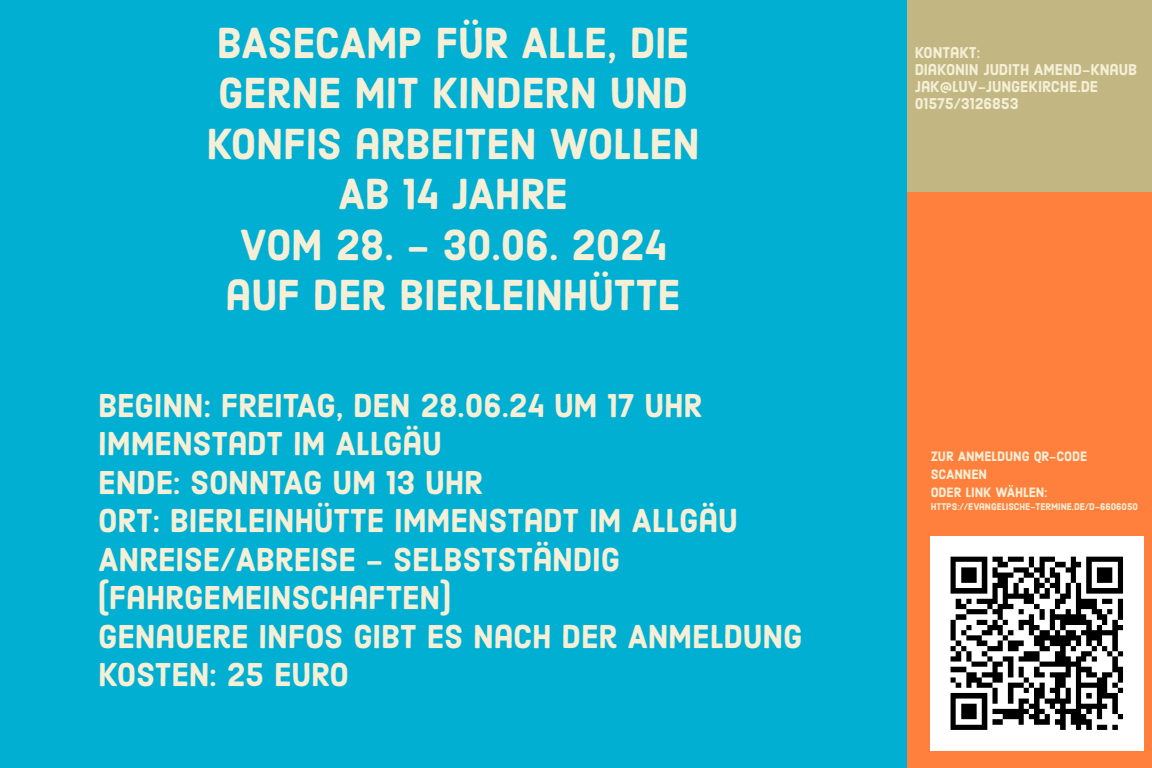
<style>
.page{position:relative;width:1152px;height:768px;background:#fff}
.page>*{position:absolute;margin:0;border:0;box-sizing:border-box;transform-origin:0 0}
.t1{font:43.2px/50.4px "Harman Sans";letter-spacing:-.005em;color:#f4efd6;text-align:center}
.t2{font:32.8px/38.4px "Harman Sans";letter-spacing:-.005em;color:#f4efd6}
.t3{font:15.6px/16.8px "Harman Sans";letter-spacing:-.005em;color:#f4efd6}
.t4{font:13.6px/18.4px "Harman Sans";letter-spacing:-.005em;color:#f4efd6}
.t5{font:9.6px "Harman Sans";letter-spacing:-.005em;color:#f4efd6}
</style>
<div class="page">
<div style="left:907px;top:192px;width:245px;height:576px;background:#ff803d"></div>
<div style="left:907px;top:0;width:245px;height:192px;background:#c2b783"></div>
<div style="left:0;top:0;width:907px;height:768px;background:#00afd1"></div>
<img style="left:931px;top:537px;width:213px;height:213px">
<h1 class="t1" style="left:207px;top:18px;width:495px">BASECAMP FÜR ALLE, DIE<br>GERNE MIT KINDERN UND<br>KONFIS ARBEITEN WOLLEN<br>AB 14 JAHRE<br>VOM 28. - 30.06. 2024<br>AUF DER BIERLEINHÜTTE</h1>
<p class="t2" style="left:98px;top:387px;width:706px">BEGINN: FREITAG, DEN 28.06.24 UM 17 UHR<br>IMMENSTADT IM ALLGÄU<br>ENDE: SONNTAG UM 13 UHR<br>ORT: BIERLEINHÜTTE IMMENSTADT IM ALLGÄU<br>ANREISE/ABREISE - SELBSTSTÄNDIG (FAHRGEMEINSCHAFTEN)<br>GENAUERE INFOS GIBT ES NACH DER ANMELDUNG<br>KOSTEN: 25 EURO</p>
<p class="t3" style="left:915px;top:45px;width:224px">KONTAKT:<br>DIAKONIN JUDITH AMEND-KNAUB<br>JAK@LUV-JUNGEKIRCHE.DE<br>01575/3126853</p>
<p class="t4" style="left:931px;top:447px;width:158px">ZUR ANMELDUNG QR-CODE<br>SCANNEN<br>ODER LINK WÄHLEN:</p>
<p class="t5" style="left:931px;top:501px;width:209px">HTTPS://EVANGELISCHE-TERMINE.DE/D-6606050</p>
</div>
